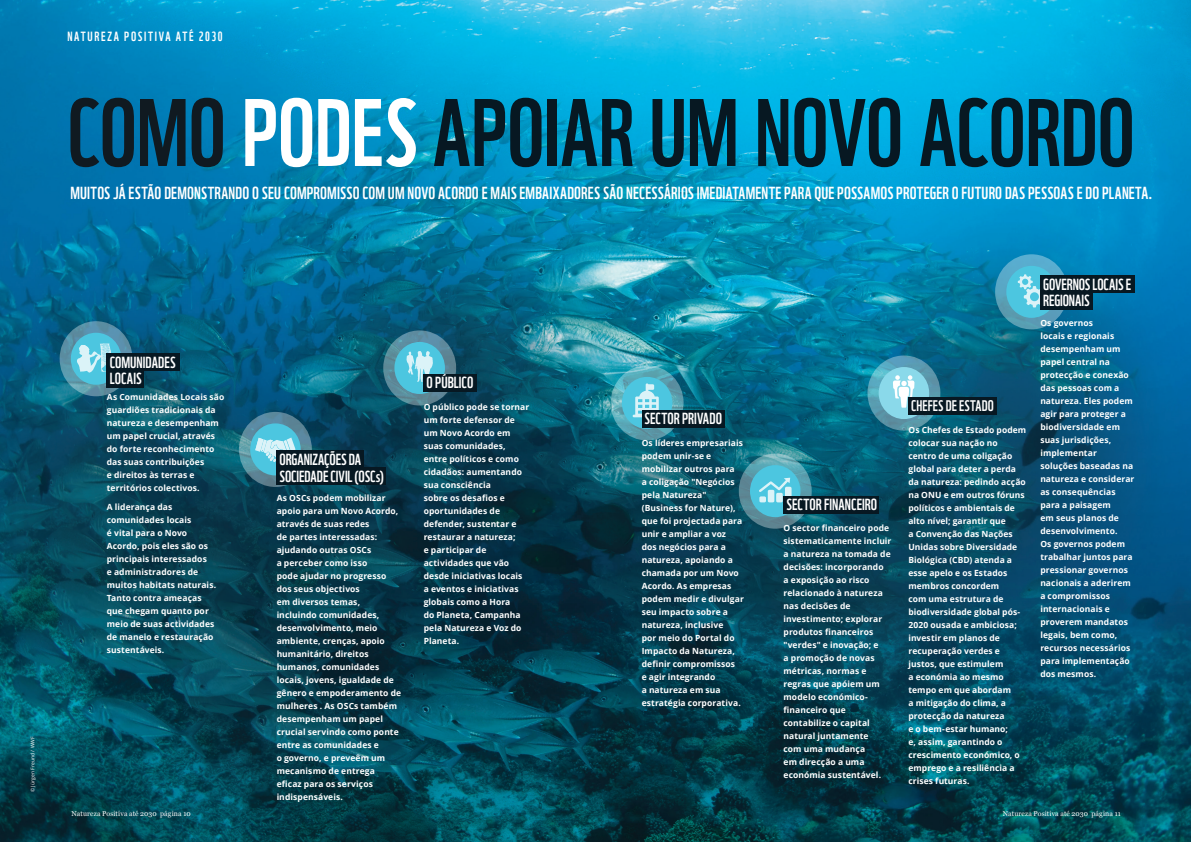
<style>
.page{position:relative;width:1191px;height:842px;background:#fff}
.page>*{position:absolute;margin:0;border:0;box-sizing:border-box;transform-origin:0 0}
.t1{font:93px "WWF";letter-spacing:-.005em;color:#071822}
.t2{font:17px "WWF";letter-spacing:.015em;color:#fff}
.t3{font:15.6px/16.7px "WWF";color:#fff}
.t4{font:15px "WWF";letter-spacing:.005em;color:#fff}
.t5{font:13px "WWF";letter-spacing:.135em;color:#fff}
.t6{font:700 8.5px/13px "Open Sans";letter-spacing:.01em;color:#fff}
.t7{font:7px "Georgia";letter-spacing:.015em;color:#fff}
.t8{font:5px "Open Sans";letter-spacing:.02em;color:#fff}
.s1{color:#101a21}
.s2{color:#fff}
</style>
<div class="page">
<img style="left:0;top:0;width:1191px;height:842px">
<svg style="left:610px;top:365px;width:73px;height:75px;background:#5da7b5"></svg>
<div style="left:622px;top:377px;width:50px;height:52px;background:#4cc6e0;border-radius:50%"></div>
<svg style="left:632px;top:383px;width:27px;height:34px"></svg>
<div style="left:641px;top:410px;width:83px;height:18px;background:#071822"></div>
<svg style="left:739px;top:454px;width:72px;height:75px;background:#5e97a4"></svg>
<div style="left:750px;top:465px;width:50px;height:52px;background:#4cc6e0;border-radius:50%"></div>
<svg style="left:759px;top:478px;width:32px;height:24px"></svg>
<div style="left:783px;top:496px;width:96px;height:18px;background:#071822"></div>
<svg style="left:239px;top:412px;width:73px;height:75px;background:#5a8a9c"></svg>
<div style="left:250px;top:423px;width:51px;height:52px;background:#4cc6e0;border-radius:50%"></div>
<svg style="left:255px;top:437px;width:40px;height:26px"></svg>
<div style="left:277px;top:450px;width:87px;height:18px;background:#071822"></div>
<div style="left:277px;top:467px;width:109px;height:18px;background:#071822"></div>
<svg style="left:60px;top:321px;width:72px;height:75px;background:#5b93a8"></svg>
<div style="left:71px;top:333px;width:50px;height:52px;background:#4cc6e0;border-radius:50%"></div>
<svg style="left:77px;top:343px;width:34px;height:30px"></svg>
<div style="left:107px;top:353px;width:73px;height:18px;background:#071822"></div>
<div style="left:107px;top:370px;width:37px;height:18px;background:#071822"></div>
<svg style="left:383px;top:330px;width:73px;height:75px;background:#5a899a"></svg>
<div style="left:394px;top:342px;width:51px;height:52px;background:#4cc6e0;border-radius:50%"></div>
<svg style="left:406px;top:351px;width:27px;height:34px"></svg>
<div style="left:424px;top:374px;width:53px;height:18px;background:#071822"></div>
<svg style="left:867px;top:355px;width:73px;height:76px;background:#67b0c3"></svg>
<svg style="left:893px;top:375px;width:21px;height:33px"></svg>
<div style="left:908px;top:397px;width:88px;height:17px;background:#071822"></div>
<svg style="left:995px;top:254px;width:73px;height:75px;background:#57a3c0"></svg>
<div style="left:1006px;top:266px;width:50px;height:52px;background:#4cc6e0;border-radius:50%"></div>
<svg style="left:1017px;top:274px;width:23px;height:33px"></svg>
<div style="left:1040px;top:275px;width:94px;height:18px;background:#071822"></div>
<div style="left:1040px;top:292px;width:53px;height:18px;background:#071822"></div>
<p class="t8" style="left:29px;top:792px;width:57px;rotate:-90deg">© Jürgen Freund / WWF</p>
<h3 class="t5" style="left:67px;top:26px;width:157px">NATUREZA POSITIVA ATÉ 2030</h3>
<h1 class="t1" style="left:67px;top:60px;width:1069px"><span class="s1">COMO</span> <span class="s2">PODES</span> APOIAR UM NOVO ACORDO</h1>
<h2 class="t2" style="left:70px;top:180px;width:1083px">MUITOS JÁ ESTÃO DEMONSTRANDO O SEU COMPROMISSO COM UM NOVO ACORDO E MAIS EMBAIXADORES SÃO NECESSÁRIOS IMEDIATAMENTE PARA QUE POSSAMOS PROTEGER O FUTURO DAS PESSOAS E DO PLANETA.</h2>
<h3 class="t3" style="left:110px;top:352px;width:67px">COMUNIDADES<br>LOCAIS</h3>
<p class="t6" style="left:107px;top:391px;width:119px">As Comunidades Locais são guardiões tradicionais da natureza e desempenham um papel crucial, através do forte reconhecimento das suas contribuições<br>e direitos às terras e territórios colectivos.</p>
<p class="t6" style="left:107px;top:501px;width:111px">A liderança das comunidades locais<br>é vital para o Novo<br>Acordo, pois eles são os principais interessados<br>e administradores de muitos habitats naturais.<br>Tanto contra ameaças que chegam quanto por meio de suas actividades de maneio e restauração sustentáveis.</p>
<h3 class="t3" style="left:279px;top:449px;width:106px">ORGANIZAÇÕES DA<br>SOCIEDADE CIVIL (OSCs)</h3>
<p class="t6" style="left:277px;top:491px;width:126px">As OSCs podem mobilizar apoio para um Novo Acordo, através de suas redes<br>de partes interessadas: ajudando outras OSCs<br>a perceber como isso<br>pode ajudar no progresso dos seus objectivos<br>em diversos temas, incluindo comunidades, desenvolvimento, meio ambiente, crenças, apoio humanitário, direitos humanos, comunidades locais, jovens, igualdade de gênero e empoderamento de mulheres . As OSCs também desempenham um papel crucial servindo como ponte entre as comunidades e<br>o governo, e preveêm um mecanismo de entrega eficaz para os serviços indispensáveis.</p>
<h3 class="t3" style="left:426px;top:373px;width:48px">O PÚBLICO</h3>
<p class="t6" style="left:424px;top:401px;width:107px">O público pode se tornar um forte defensor de um Novo Acordo em suas comunidades, entre políticos e como cidadãos: aumentando sua consciência<br>sobre os desafios e oportunidades de defender, sustentar e restaurar a natureza;<br>e participar de actividades que vão desde iniciativas locais a eventos e iniciativas globais como a Hora<br>do Planeta, Campanha pela Natureza e Voz do<br>Planeta.</p>
<h3 class="t3" style="left:644px;top:409px;width:79px">SECTOR PRIVADO</h3>
<p class="t6" style="left:641px;top:436px;width:104px">Os líderes empresariais podem unir-se e mobilizar outros para<br>a coligação "Negócios pela Natureza" (Business for Nature), que foi projectada para unir e ampliar a voz<br>dos negócios para a natureza, apoiando a chamada por um Novo<br>Acordo. As empresas podem medir e divulgar seu impacto sobre a natureza, inclusive<br>por meio do Portal do<br>Impacto da Natureza, definir compromissos<br>e agir integrando<br>a natureza em sua estratégia corporativa.</p>
<h3 class="t3" style="left:786px;top:495px;width:92px">SECTOR FINANCEIRO</h3>
<p class="t6" style="left:783px;top:521px;width:109px">O sector financeiro pode sistematicamente incluir a natureza na tomada de decisões: incorporando<br>a exposição ao risco relacionado à natureza nas decisões de investimento; explorar produtos financeiros "verdes" e inovação; e<br>a promoção de novas métricas, normas e regras que apóiem um modelo económico&shy;financeiro que contabilize o capital natural juntamente<br>com uma mudança<br>em direcção a uma económia sustentável.</p>
<h3 class="t4" style="left:911px;top:393px;width:84px">CHEFES DE ESTADO</h3>
<p class="t6" style="left:908px;top:423px;width:119px">Os Chefes de Estado podem colocar sua nação no centro de uma coligação global para deter a perda da natureza: pedindo acção na ONU e em outros fóruns políticos e ambientais de alto nível; garantir que<br>a Convenção das Nações<br>Unidas sobre Diversidade<br>Biológica (CBD) atenda a esse apelo e os Estados membros concordem<br>com uma estrutura de biodiversidade global pós-<br>2020 ousada e ambiciosa; investir em planos de recuperação verdes e justos, que estimulem<br>a económia ao mesmo tempo em que abordam<br>a mitigação do clima, a protecção da natureza<br>e o bem-estar humano;<br>e, assim, garantindo o crescimento económico, o emprego e a resiliência a crises futuras.</p>
<h3 class="t3" style="left:1043px;top:274px;width:89px">GOVERNOS LOCAIS E<br>REGIONAIS</h3>
<p class="t6" style="left:1040px;top:316px;width:96px">Os governos<br>locais e regionais desempenham um papel central na protecção e conexão das pessoas com a natureza. Eles podem agir para proteger a biodiversidade em suas jurisdições, implementar soluções baseadas na natureza e considerar as consequências para a paisagem<br>em seus planos de desenvolvimento.<br>Os governos podem trabalhar juntos para pressionar governos nacionais a aderirem a compromissos internacionais e proverem mandatos legais, bem como, recursos necessários para implementação dos mesmos.</p>
<p class="t7" style="left:72px;top:808px;width:121px">Natureza Positiva até 2030 página 10</p>
<p class="t7" style="left:1002px;top:808px;width:119px">Natureza Positiva até 2030 página 11</p>
</div>
